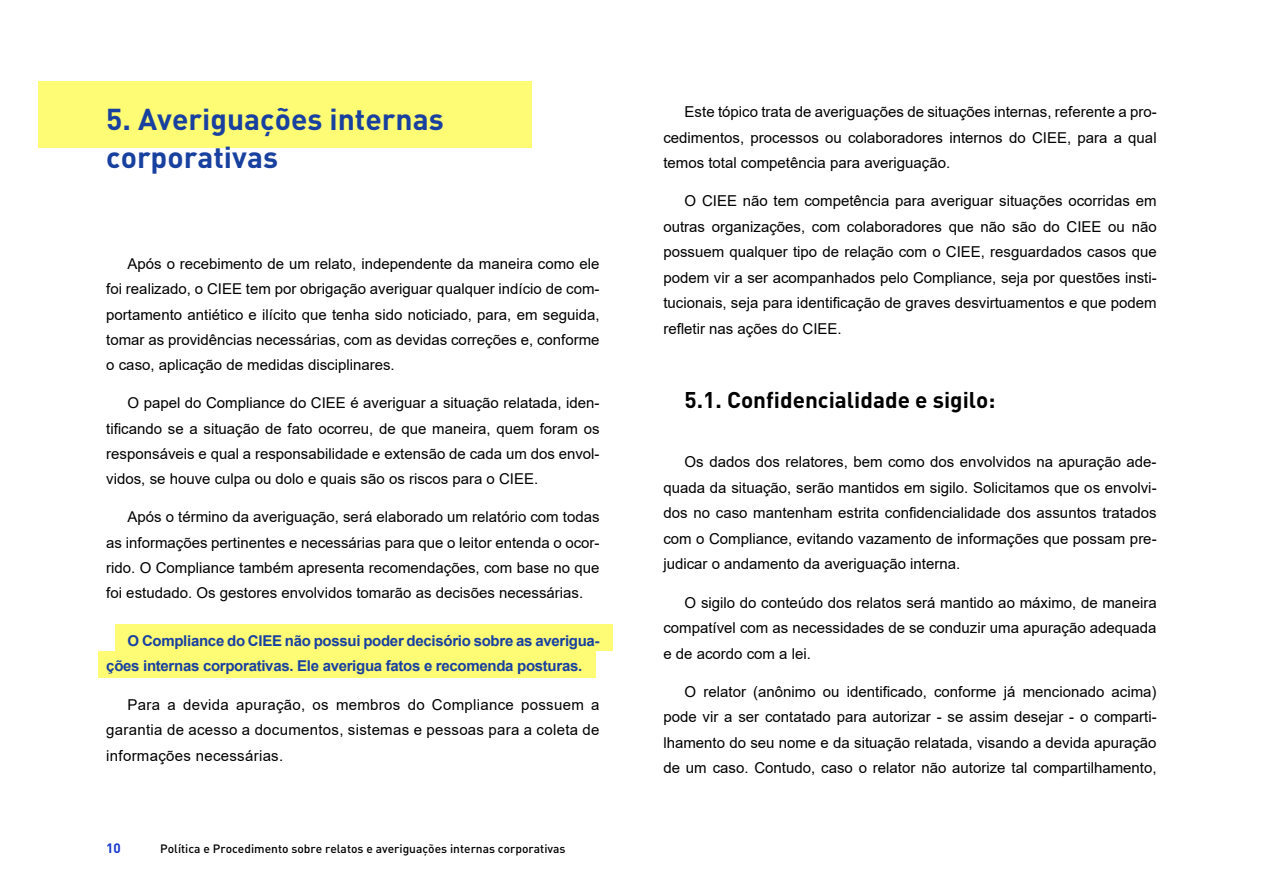
<style>
.page{position:relative;width:1263px;height:893px;background:#fff}
.page>*{position:absolute;margin:0;border:0;box-sizing:border-box;transform-origin:0 0}
.t1{font:700 29.85px/37.2px "DIN";color:#18409f}
.t2{font:700 22.5px "DIN";color:#000}
.t3{font:15px/25.5px "Arial";color:#000;text-align:justify}
.t4{font:14.85px/25.3px "Arial";color:#000;text-align:justify}
.t5{font:700 14.85px/25.3px "Arial";letter-spacing:-.02em;color:#18409f}
.t6{font:700 13.5px "DIN";color:#1838ce}
.t7{font:12px "DIN Medium Alternate";color:#000}
</style>
<div class="page">
<div style="left:38px;top:81px;width:493px;height:67px;background:#fefb75"></div>
<div style="left:115px;top:625px;width:497px;height:26px;background:#fefb75"></div>
<div style="left:98px;top:651px;width:497px;height:27px;background:#fefb75"></div>
<h1 class="t1" style="left:106px;top:100px;width:339px">5. Averiguações internas corporativas</h1>
<p class="t4" style="left:106px;top:251px;width:495px;text-indent:21px">Após o recebimento de um relato, independente da maneira como ele foi realizado, o CIEE tem por obrigação averiguar qualquer indício de com&shy;portamento antiético e ilícito que tenha sido noticiado, para, em seguida, tomar as providências necessárias, com as devidas correções e, conforme o caso, aplicação de medidas disciplinares.</p>
<p class="t4" style="left:106px;top:390px;width:495px;text-indent:21px">O papel do Compliance do CIEE é averiguar a situação relatada, iden&shy;tificando se a situação de fato ocorreu, de que maneira, quem foram os responsáveis e qual a responsabilidade e extensão de cada um dos envol&shy;vidos, se houve culpa ou dolo e quais são os riscos para o CIEE.</p>
<p class="t4" style="left:106px;top:504px;width:495px;text-indent:21px">Após o término da averiguação, será elaborado um relatório com todas as informações pertinentes e necessárias para que o leitor entenda o ocor&shy;rido. O Compliance também apresenta recomendações, com base no que foi estudado. Os gestores envolvidos tomarão as decisões necessárias.</p>
<p class="t5" style="left:106px;top:628px;width:495px;text-indent:21px">O Compliance do CIEE não possui poder decisório sobre as averigua&shy;ções internas corporativas. Ele averigua fatos e recomenda posturas.</p>
<p class="t3" style="left:106px;top:691px;width:495px;text-indent:21px">Para a devida apuração, os membros do Compliance possuem a garantia de acesso a documentos, sistemas e pessoas para a coleta de informações necessárias.</p>
<p class="t6" style="left:106px;top:839px;width:16px">10</p>
<p class="t7" style="left:160px;top:841px;width:407px">Política e Procedimento sobre relatos e averiguações internas corporativas</p>
<p class="t3" style="left:663px;top:99px;width:495px;text-indent:21px">Este tópico trata de averiguações de situações internas, referente a pro&shy;cedimentos, processos ou colaboradores internos do CIEE, para a qual temos total competência para averiguação.</p>
<p class="t3" style="left:663px;top:188px;width:495px;text-indent:21px">O CIEE não tem competência para averiguar situações ocorridas em outras organizações, com colaboradores que não são do CIEE ou não possuem qualquer tipo de relação com o CIEE, resguardados casos que podem vir a ser acompanhados pelo Compliance, seja por questões insti&shy;tucionais, seja para identificação de graves desvirtuamentos e que podem refletir nas ações do CIEE.</p>
<h2 class="t2" style="left:685px;top:385px;width:312px">5.1. Confidencialidade e sigilo:</h2>
<p class="t3" style="left:663px;top:449px;width:495px;text-indent:21px">Os dados dos relatores, bem como dos envolvidos na apuração ade&shy;quada da situação, serão mantidos em sigilo. Solicitamos que os envolvi&shy;dos no caso mantenham estrita confidencialidade dos assuntos tratados com o Compliance, evitando vazamento de informações que possam pre&shy;judicar o andamento da averiguação interna.</p>
<p class="t3" style="left:663px;top:589px;width:495px;text-indent:21px">O sigilo do conteúdo dos relatos será mantido ao máximo, de maneira compatível com as necessidades de se conduzir uma apuração adequada e de acordo com a lei.</p>
<p class="t3" style="left:663px;top:679px;width:495px;text-indent:21px">O relator (anônimo ou identificado, conforme já mencionado acima) pode vir a ser contatado para autorizar - se assim desejar - o comparti&shy;lhamento do seu nome e da situação relatada, visando a devida apuração de um caso. Contudo, caso o relator não autorize tal compartilhamento,</p>
</div>
